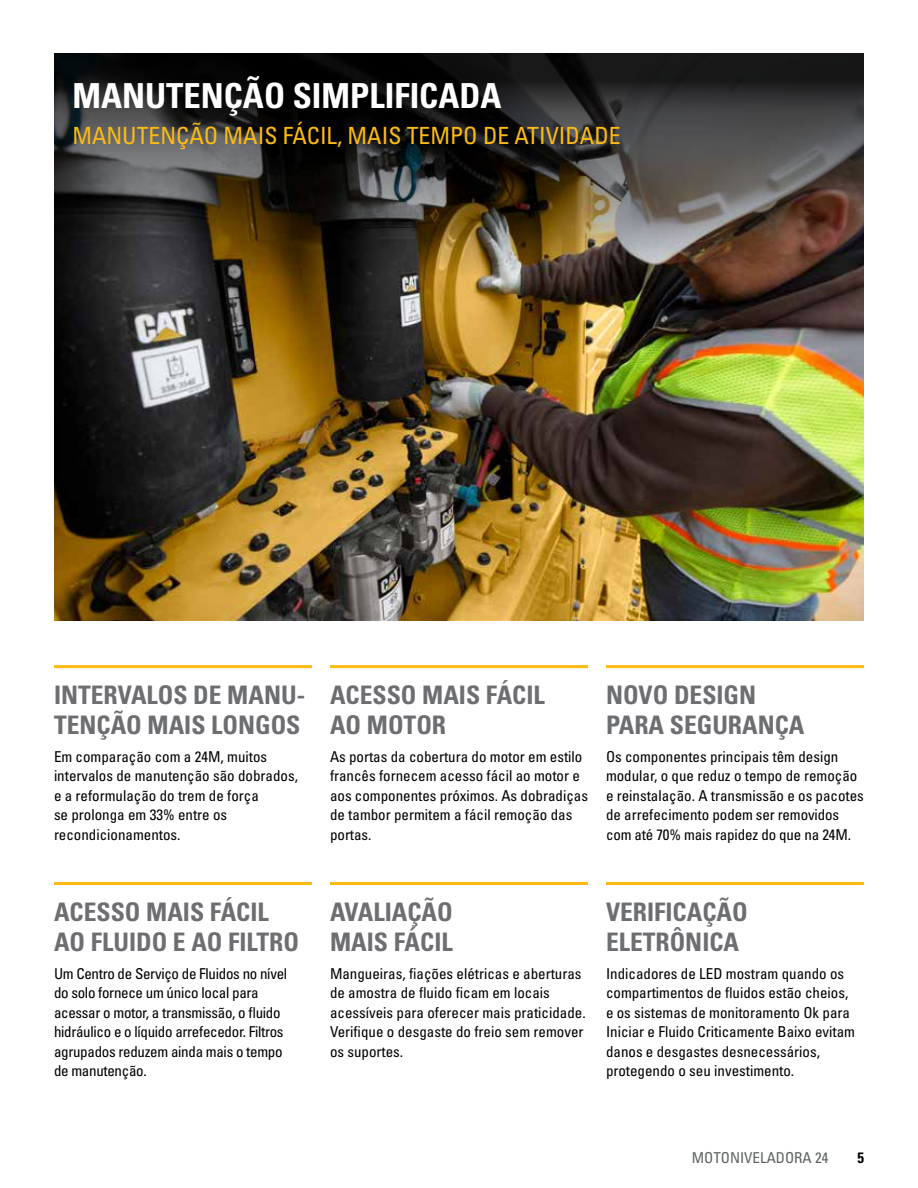
<style>
.page{position:relative;width:918px;height:1188px;background:#fff}
.page>*{position:absolute;margin:0;border:0;box-sizing:border-box;transform-origin:0 0}
.Headline_small_white{font:34.5px "Univers LTCYR 67 Bold Cond";color:#fff}
.Benefit_subhead_gray{font:25.5px/30.6px "Univers LTCYR 67 Bold Cond";color:#6d6e71}
.Subhead_small_yellow{font:condensed 23.7px "Univers LTCYR 57";color:#fdba12}
.Body_copy{font:condensed 15px/19.5px "Univers LTCYR 57";color:#000}
.Body_copy-2{font:condensed 15px/19.5px "Univers LTCYR 57";letter-spacing:-.02em;color:#000}
.t1{font:condensed 15px "Univers LTCYR 57";color:#5e6263}
.t2{font:15px "Univers LTCYR 67 Bold Cond";color:#000}
</style>
<div class="page">
<img style="left:54px;top:54px;width:810px;height:567px">
<hr style="left:54px;top:665px;width:258px;height:3px;background:#fdba12">
<hr style="left:330px;top:665px;width:258px;height:3px;background:#fdba12">
<hr style="left:606px;top:665px;width:258px;height:3px;background:#fdba12">
<hr style="left:54px;top:882px;width:258px;height:3px;background:#fdba12">
<hr style="left:330px;top:882px;width:258px;height:3px;background:#fdba12">
<hr style="left:606px;top:882px;width:258px;height:3px;background:#fdba12">
<p class="Headline_small_white" style="left:72px;top:75px;width:431px">MANUTENÇÃO SIMPLIFICADA</p>
<p class="Subhead_small_yellow" style="left:72px;top:121px;width:550px">MANUTENÇÃO MAIS FÁCIL, MAIS TEMPO DE ATIVIDADE</p>
<p class="Benefit_subhead_gray" style="left:330px;top:679px;width:216px">ACESSO MAIS FÁCIL</p>
<p class="Benefit_subhead_gray" style="left:330px;top:710px;width:118px">AO MOTOR</p>
<p class="Benefit_subhead_gray" style="left:54px;top:679px;width:253px">INTERVALOS DE MANU-<br>TENÇÃO MAIS LONGOS</p>
<p class="Benefit_subhead_gray" style="left:606px;top:679px;width:152px">NOVO DESIGN</p>
<p class="Benefit_subhead_gray" style="left:606px;top:710px;width:200px">PARA SEGURANÇA</p>
<p class="Body_copy" style="left:54px;top:746px;width:246px">Em comparação com a 24M, muitos intervalos de manutenção são dobrados, e a reformulação do trem de força<br>se prolonga em 33% entre os recondicionamentos.</p>
<p class="Body_copy" style="left:606px;top:746px;width:259px">Os componentes principais têm design modular, o que reduz o tempo de remoção e reinstalação. A transmissão e os pacotes de arrefecimento podem ser removidos com até 70% mais rapidez do que na 24M.</p>
<p class="Body_copy" style="left:330px;top:746px;width:260px">As portas da cobertura do motor em estilo francês fornecem acesso fácil ao motor e aos componentes próximos. As dobradiças de tambor permitem a fácil remoção das portas.</p>
<p class="Benefit_subhead_gray" style="left:54px;top:896px;width:216px">ACESSO MAIS FÁCIL</p>
<p class="Benefit_subhead_gray" style="left:54px;top:927px;width:246px">AO FLUIDO E AO FILTRO</p>
<p class="Benefit_subhead_gray" style="left:330px;top:896px;width:124px">AVALIAÇÃO</p>
<p class="Benefit_subhead_gray" style="left:330px;top:927px;width:124px">MAIS FÁCIL</p>
<p class="Benefit_subhead_gray" style="left:606px;top:896px;width:143px">VERIFICAÇÃO</p>
<p class="Benefit_subhead_gray" style="left:606px;top:927px;width:135px">ELETRÔNICA</p>
<p class="Body_copy-2" style="left:54px;top:963px;width:235px">Um Centro de Serviço de Fluidos no nível do solo fornece um único local para acessar o motor, a transmissão, o fluido hidráulico e o líquido arrefecedor. Filtros agrupados reduzem ainda mais o tempo de manutenção.</p>
<p class="Body_copy" style="left:606px;top:963px;width:251px">Indicadores de LED mostram quando os compartimentos de fluidos estão cheios, e os sistemas de monitoramento Ok para Iniciar e Fluido Criticamente Baixo evitam danos e desgastes desnecessários, protegendo o seu investimento.</p>
<p class="Body_copy" style="left:330px;top:963px;width:257px">Mangueiras, fiações elétricas e aberturas de amostra de fluido ficam em locais acessíveis para oferecer mais praticidade.<br>Verifique o desgaste do freio sem remover os suportes.</p>
<p class="t1" style="left:692px;top:1148px;width:138px">MOTONIVELADORA 24</p>
<p class="t2" style="left:857px;top:1148px;width:8px">5</p>
</div>
